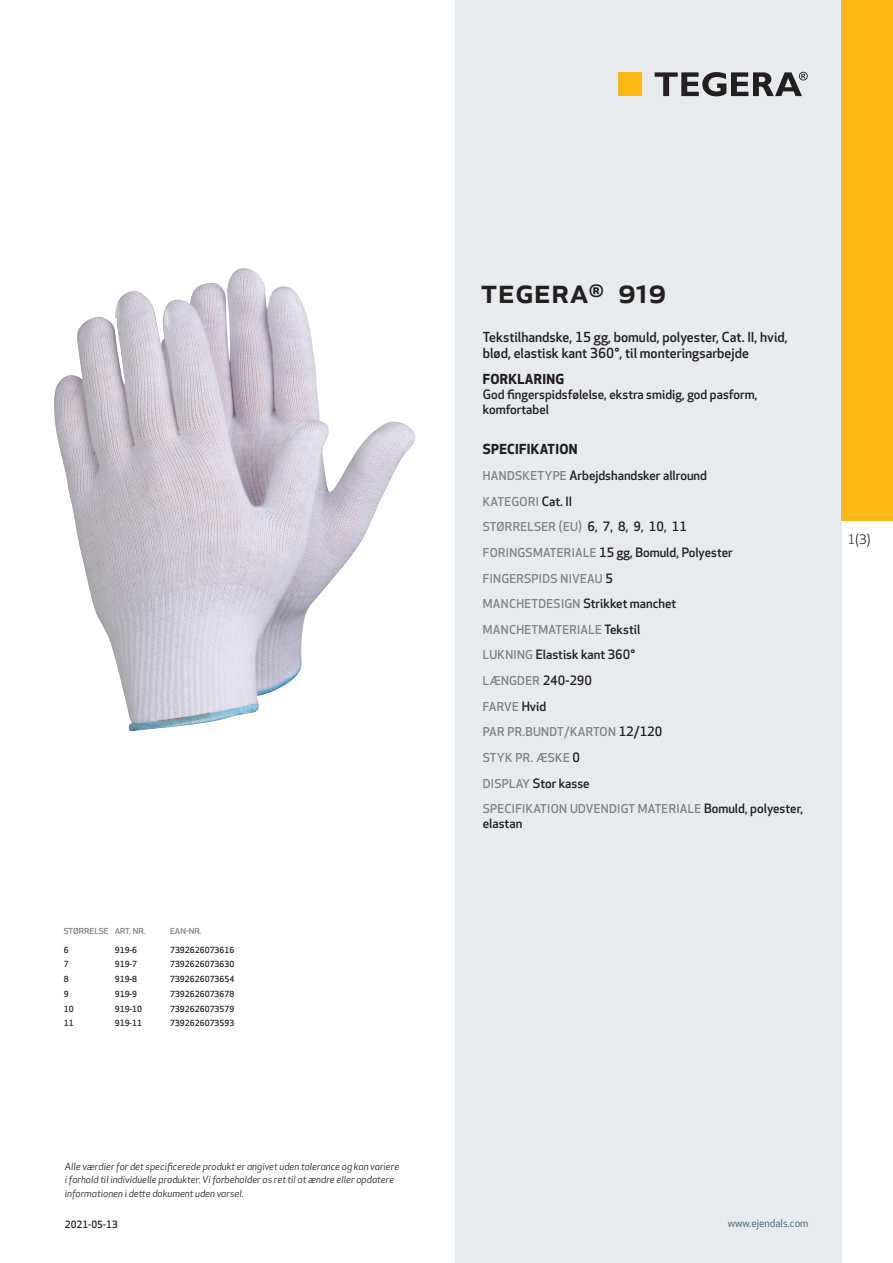
<style>
.page{position:relative;width:893px;height:1263px;background:#fff}
.page>*{position:absolute;margin:0;border:0;box-sizing:border-box;transform-origin:0 0}
.prodname{font:500 34.5px "Apex New";color:#231f20}
.Funktion_body{font:500 13.5px/16.5px "Apex New";color:#231f20}
.Funktion_body-2{font:700 13.5px "Apex New";letter-spacing:.025em;color:#231f20}
.t1{font:12.75px "Apex New";color:#231f20}
.Funktion_body-3{font:500 12.6px/15px "Apex New";color:#231f20}
.Funktion_body-4{font:500 12px "Apex New";letter-spacing:.025em;color:#808285}
.t2{font:10.5px "Apex New";color:#405968}
.t3{font:italic 9.75px/13.5px "Apex New";color:#231f20}
.t4{font:500 9.75px "Apex New";color:#231f20}
.ArticleTable_body{font:500 8.25px "Apex New";color:#231f20}
.ArticeTable_header{font:500 8.1px "Apex New";color:#808285;scale:1.06 1}
.s1{font-size:12px;color:#808285}
.s2{font-size:12.6px;color:#231f20}
</style>
<div class="page">
<div style="left:455px;top:0;width:387px;height:1263px;background:#e8ebee"></div>
<div style="left:842px;top:0;width:51px;height:520px;background:#fcb814"></div>
<img style="left:54px;top:268px;width:362px;height:463px">
<div style="left:618px;top:72px;width:24px;height:24px;background:#fcb814"></div>
<svg style="left:655px;top:72px;width:153px;height:24px"></svg>
<p class="ArticeTable_header" style="left:64px;top:925px;width:44px">STØRRELSE</p>
<p class="ArticeTable_header" style="left:115px;top:925px;width:31px">ART. NR.</p>
<p class="ArticeTable_header" style="left:170px;top:925px;width:31px">EAN-NR.</p>
<p class="ArticleTable_body" style="left:64px;top:944px;width:6px">6</p>
<p class="ArticleTable_body" style="left:115px;top:944px;width:24px">919-6</p>
<p class="ArticleTable_body" style="left:170px;top:944px;width:66px">7392626073616</p>
<p class="ArticleTable_body" style="left:64px;top:959px;width:6px">7</p>
<p class="ArticleTable_body" style="left:115px;top:959px;width:24px">919-7</p>
<p class="ArticleTable_body" style="left:170px;top:959px;width:66px">7392626073630</p>
<p class="ArticleTable_body" style="left:64px;top:973px;width:6px">8</p>
<p class="ArticleTable_body" style="left:115px;top:973px;width:24px">919-8</p>
<p class="ArticleTable_body" style="left:170px;top:973px;width:66px">7392626073654</p>
<p class="ArticleTable_body" style="left:64px;top:988px;width:6px">9</p>
<p class="ArticleTable_body" style="left:115px;top:988px;width:24px">919-9</p>
<p class="ArticleTable_body" style="left:170px;top:988px;width:66px">7392626073678</p>
<p class="ArticleTable_body" style="left:64px;top:1003px;width:11px">10</p>
<p class="ArticleTable_body" style="left:115px;top:1003px;width:29px">919-10</p>
<p class="ArticleTable_body" style="left:170px;top:1003px;width:66px">7392626073579</p>
<p class="ArticleTable_body" style="left:64px;top:1018px;width:11px">11</p>
<p class="ArticleTable_body" style="left:115px;top:1018px;width:29px">919-11</p>
<p class="ArticleTable_body" style="left:170px;top:1018px;width:66px">7392626073593</p>
<p class="t3" style="left:65px;top:1159px;width:336px">Alle værdier for det specificerede produkt er angivet uden tolerance og kan variere i forhold til individuelle produkter. Vi forbeholder os ret til at ændre eller opdatere informationen i dette dokument uden varsel.</p>
<p class="t4" style="left:65px;top:1218px;width:54px">2021-05-13</p>
<p class="prodname" style="left:480px;top:267px;width:187px">TEGERA<sup>®</sup> 919</p>
<p class="Funktion_body" style="left:483px;top:328px;width:306px">Tekstilhandske, 15 gg, bomuld, polyester, Cat. II, hvid, blød, elastisk kant 360°, til monteringsarbejde</p>
<p class="Funktion_body-2" style="left:483px;top:369px;width:83px">FORKLARING</p>
<p class="Funktion_body-3" style="left:483px;top:386px;width:276px">God fingerspidsfølelse, ekstra smidig, god pasform, komfortabel</p>
<p class="Funktion_body-2" style="left:483px;top:440px;width:96px">SPECIFIKATION</p>
<p class="Funktion_body-3" style="left:483px;top:468px;width:226px"><span class="s1">HANDSKETYPE</span> Arbejdshandsker allround</p>
<p class="Funktion_body-4" style="left:483px;top:493px;width:91px">KATEGORI <span class="s2">Cat. II</span></p>
<p class="Funktion_body-4" style="left:483px;top:519px;width:206px">STØRRELSER (EU) <span class="s2">6, 7, 8, 9, 10, 11</span></p>
<p class="Funktion_body-3" style="left:483px;top:544px;width:251px"><span class="s1">FORINGSMATERIALE</span> 15 gg, Bomuld, Polyester</p>
<p class="Funktion_body-4" style="left:483px;top:570px;width:132px">FINGERSPIDS NIVEAU <span class="s2">5</span></p>
<p class="Funktion_body-3" style="left:483px;top:596px;width:195px"><span class="s1">MANCHETDESIGN</span> Strikket manchet</p>
<p class="Funktion_body-4" style="left:483px;top:621px;width:159px">MANCHETMATERIALE <span class="s2">Tekstil</span></p>
<p class="Funktion_body-3" style="left:483px;top:647px;width:154px"><span class="s1">LUKNING</span> Elastisk kant 360°</p>
<p class="Funktion_body-4" style="left:483px;top:673px;width:111px">LÆNGDER <span class="s2">240-290</span></p>
<p class="Funktion_body-4" style="left:483px;top:698px;width:65px">FARVE <span class="s2">Hvid</span></p>
<p class="Funktion_body-4" style="left:483px;top:724px;width:181px">PAR PR.BUNDT/KARTON <span class="s2">12/120</span></p>
<p class="Funktion_body-4" style="left:483px;top:749px;width:99px">STYK PR. ÆSKE <span class="s2">0</span></p>
<p class="Funktion_body-3" style="left:483px;top:775px;width:108px"><span class="s1">DISPLAY</span> Stor kasse</p>
<p class="Funktion_body-4" style="left:483px;top:801px;width:322px">SPECIFIKATION UDVENDIGT MATERIALE <span class="s2">Bomuld, polyester,</span></p>
<p class="Funktion_body-3" style="left:483px;top:816px;width:41px">elastan</p>
<p class="t1" style="left:848px;top:531px;width:24px">1(3)</p>
<p class="t2" style="left:728px;top:1217px;width:82px">www.ejendals.com</p>
</div>
